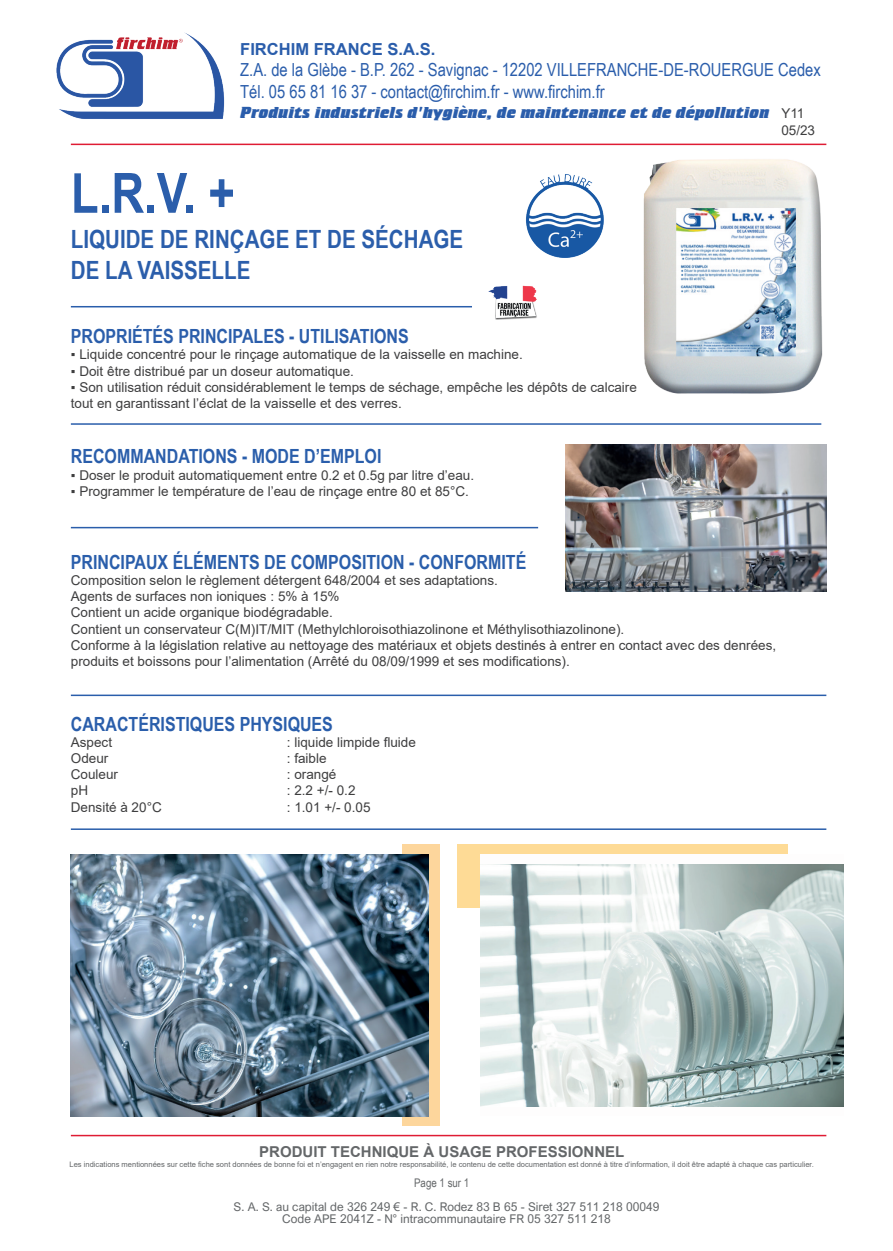
<style>
.page{position:relative;width:893px;height:1251px;background:#fff}
.page>*{position:absolute;margin:0;border:0;box-sizing:border-box;transform-origin:0 0}
.t1{font:700 55.5px "Arial Narrow";color:#2b5eab}
.t2{font:700 25.05px/30.2px "Arial Narrow";color:#2b5eab}
.t3{font:700 19.5px "Arial Narrow";color:#2a5eab}
.t4{font:700 19.5px "Arial Narrow";color:#2b5eab}
.t5{font:18px/21.6px "Arial Narrow";color:#2a5dab}
.t6{font:16.5px "Crillee Extra Bold Italic Plain";color:#2a5dab}
.t7{font:700 16.5px "Arial";color:#2a5dab}
.t8{font:700 15px "Arial";color:#646769}
.t9{font:13.5px/16.2px "Arial";color:#3e3e3f}
.t10{font:12px/12px "Arial Nova";color:#646769;text-align:center}
.t11{font:11.85px "Arial Narrow";color:#646769}
.t12{font:7.5px "Arial";color:#646769}
</style>
<div class="page">
<img style="left:565px;top:444px;width:261px;height:147px">
<div style="left:403px;top:844px;width:37px;height:281px;background:linear-gradient(to bottom,#fed79c,#fad49c)"></div>
<div style="left:457px;top:844px;width:331px;height:63px;background:#fedb96"></div>
<hr style="left:71px;top:306px;width:401px;height:1px;background:#2a5eab">
<hr style="left:71px;top:828px;width:755px;height:1px;background:#2a5eab">
<hr style="left:71px;top:694px;width:755px;height:2px;background:#2a5eab">
<hr style="left:71px;top:423px;width:750px;height:1px;background:#2a5eab">
<hr style="left:71px;top:526px;width:467px;height:2px;background:#2a5eab">
<img style="left:488px;top:285px;width:49px;height:34px">
<img style="left:71px;top:854px;width:357px;height:261px">
<div style="left:480px;top:854px;width:364px;height:262px;background:#fefdfd"></div>
<img style="left:480px;top:864px;width:364px;height:242px">
<div style="left:642px;top:158px;width:181px;height:220px;background:#fff;opacity:.4"></div>
<div style="left:642px;top:168px;width:189px;height:234px;background:#231f20;opacity:.44"></div>
<img style="left:56px;top:32px;width:169px;height:87px">
<hr style="left:71px;top:144px;width:755px;height:1px;background:#df1c34">
<hr style="left:71px;top:1134px;width:755px;height:1px;background:#df1c34">
<img style="left:526px;top:174px;width:78px;height:83px">
<p class="t7" style="left:240px;top:37px;width:197px">FIRCHIM FRANCE S.A.S.</p>
<h3 class="t5" style="left:240px;top:58px;width:582px">Z.A. de la Glèbe - B.P. 262 - Savignac - 12202 VILLEFRANCHE-DE-ROUERGUE Cedex<br>Tél. 05 65 81 16 37 - contact@firchim.fr - www.firchim.fr</h3>
<p class="t6" style="left:240px;top:103px;width:531px">Produits industriels d'hygiène, de maintenance et de dépollution</p>
<p class="t9" style="left:781px;top:105px;width:35px">Y11<br>05/23</p>
<h1 class="t1" style="left:71px;top:151px;width:166px">L.R.V. +</h1>
<h2 class="t2" style="left:71px;top:223px;width:394px">LIQUIDE DE RINÇAGE ET DE SÉCHAGE<br>DE LA VAISSELLE</h2>
<h3 class="t4" style="left:71px;top:321px;width:339px">PROPRIÉTÉS PRINCIPALES - UTILISATIONS</h3>
<p class="t9" style="left:71px;top:346px;width:453px">▪ Liquide concentré pour le rinçage automatique de la vaisselle en machine.</p>
<p class="t9" style="left:71px;top:362px;width:285px">▪ Doit être distribué par un doseur automatique.</p>
<p class="t9" style="left:71px;top:379px;width:568px">▪ Son utilisation réduit considérablement le temps de séchage, empêche les dépôts de calcaire tout en garantissant l’éclat de la vaisselle et des verres.</p>
<h3 class="t3" style="left:71px;top:441px;width:312px">RECOMMANDATIONS - MODE D’EMPLOI</h3>
<p class="t9" style="left:71px;top:466px;width:405px">▪ Doser le produit automatiquement entre 0.2 et 0.5g par litre d’eau.</p>
<p class="t9" style="left:71px;top:483px;width:400px">▪ Programmer le température de l’eau de rinçage entre 80 et 85°C.</p>
<h3 class="t3" style="left:71px;top:547px;width:457px">PRINCIPAUX ÉLÉMENTS DE COMPOSITION - CONFORMITÉ</h3>
<p class="t9" style="left:71px;top:572px;width:707px">Composition selon le règlement détergent 648/2004 et ses adaptations.<br>Agents de surfaces non ioniques : 5% à 15%<br>Contient un acide organique biodégradable.<br>Contient un conservateur C(M)IT/MIT (Methylchloroisothiazolinone et Méthylisothiazolinone).<br>Conforme à la législation relative au nettoyage des matériaux et objets destinés à entrer en contact avec des denrées, produits et boissons pour l’alimentation (Arrêté du 08/09/1999 et ses modifications).</p>
<h3 class="t3" style="left:71px;top:708px;width:264px">CARACTÉRISTIQUES PHYSIQUES</h3>
<p class="t9" style="left:71px;top:733px;width:43px">Aspect</p>
<p class="t9" style="left:287px;top:733px;width:131px">: liquide limpide fluide</p>
<p class="t9" style="left:71px;top:750px;width:39px">Odeur</p>
<p class="t9" style="left:287px;top:750px;width:41px">: faible</p>
<p class="t9" style="left:71px;top:766px;width:49px">Couleur</p>
<p class="t9" style="left:287px;top:766px;width:51px">: orangé</p>
<p class="t9" style="left:71px;top:782px;width:19px">pH</p>
<p class="t9" style="left:287px;top:782px;width:70px">: 2.2 +/- 0.2</p>
<p class="t9" style="left:71px;top:798px;width:92px">Densité à 20°C</p>
<p class="t9" style="left:287px;top:798px;width:85px">: 1.01 +/- 0.05</p>
<p class="t8" style="left:259px;top:1140px;width:367px">PRODUIT TECHNIQUE À USAGE PROFESSIONNEL</p>
<p class="t12" style="left:70px;top:1158px;width:746px">Les indications mentionnées sur cette fiche sont données de bonne foi et n’engagent en rien notre responsabilité, le contenu de cette documentation est donné à titre d’information, il doit être adapté à chaque cas particulier.</p>
<p class="t11" style="left:414px;top:1173px;width:57px">Page 1 sur 1</p>
<p class="t10" style="left:234px;top:1200px;width:427px">S. A. S. au capital de 326 249 € - R. C. Rodez 83 B 65 - Siret 327 511 218 00049<br>Code APE 2041Z - N° intracommunautaire FR 05 327 511 218</p>
</div>
